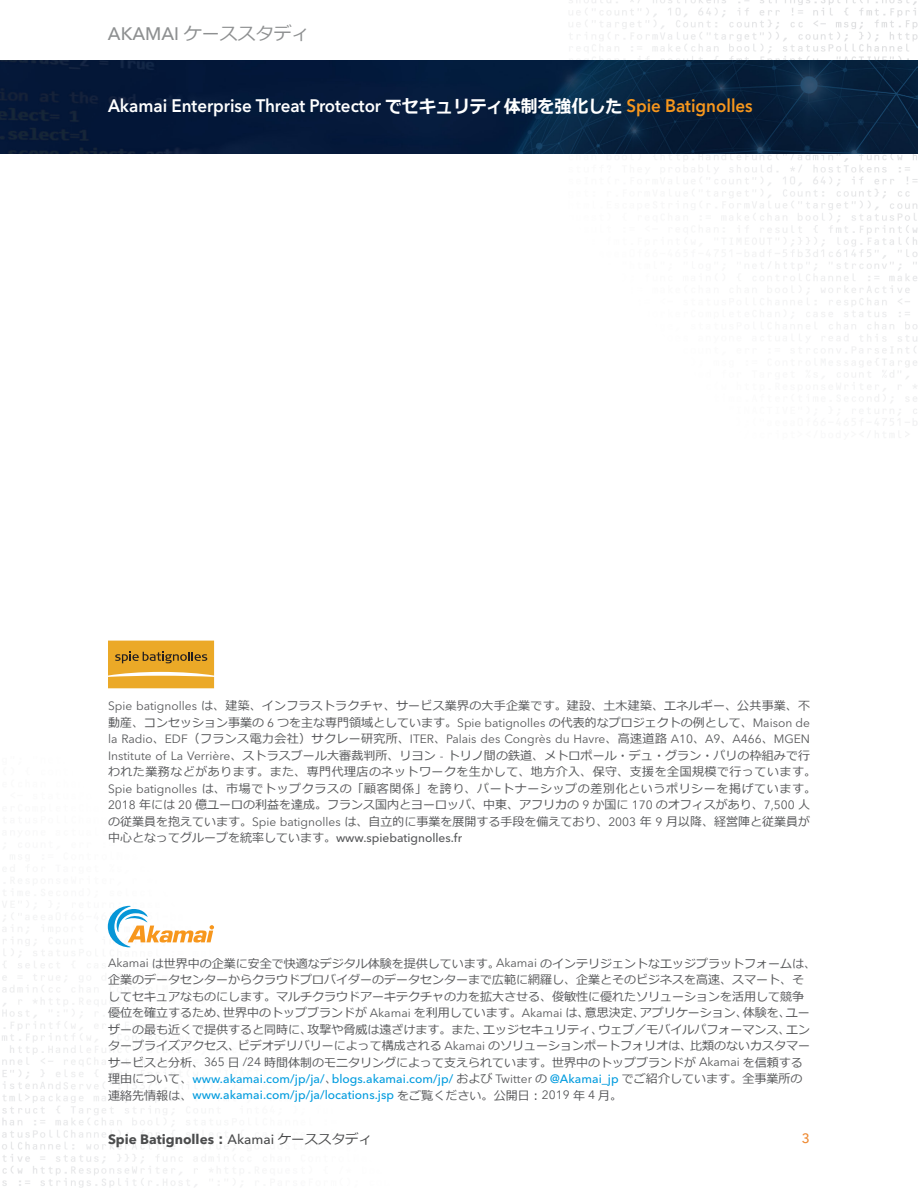
<style>
.page{position:relative;width:918px;height:1188px;background:#fff}
.page>*{position:absolute;margin:0;border:0;box-sizing:border-box;transform-origin:0 0}
.t1{font:600 18px "Avenir Next LT Pro";color:#fff;scale:.94 1}
.Headline{font:18px "Meiryo";color:#8e9091}
.t2{font:700 13.5px "Avenir Next LT Pro";color:#4b4c4d}
.t3{font:500 13.5px "Avenir Next LT Pro";color:#ee882f}
.body_copy_bold{font:12px/16.5px "Meiryo";color:#57585a}
.s1{font-family:"Avenir Next LT Pro";font-weight:500}
.s2{font-family:"Meiryo";font-weight:700}
.s3{color:#f7971d}
.s4{font-family:"Avenir Next LT Pro"}
.s5{font-family:"Avenir Next LT Pro";font-weight:500;color:#009bde}
.s6{font-family:"Avenir Next LT Pro";font-weight:500;color:#009cdf}
.s7{font-family:"Meiryo"}
.s8{font-weight:500}
.s9{font-family:"Meiryo";font-weight:400}
</style>
<div class="page">
<img style="left:0;top:0;width:918px;height:1188px">
<img style="left:0;top:60px;width:918px;height:93px">
<svg style="left:108px;top:906px;width:106px;height:41px"></svg>
<svg style="left:108px;top:641px;width:106px;height:47px;background:#dfa534"></svg>
<p class="Headline" style="left:108px;top:21px;width:203px"><span class="s1">AKAMAI</span> ケーススタディ</p>
<p class="t1" style="left:108px;top:95px;width:687px">Akamai Enterprise Threat Protector <span class="s2">でセキュリティ体制を強化した</span> <span class="s3">Spie Batignolles</span></p>
<p class="body_copy_bold" style="left:108px;top:698px;width:710px"><span class="s4">Spie batignolles</span> は、建築、インフラストラクチャ、サービス業界の大手企業です。建設、土木建築、エネルギー、公共事業、不動産、コンセッション事業の <span class="s4">6</span> つを主な専門領域としています。<span class="s4">Spie batignolles</span> の代表的なプロジェクトの例として、<span class="s4">Maison de la Radio</span>、<span class="s4">EDF</span>（フランス電力会社）サクレー研究所、<span class="s4">ITER</span>、<span class="s4">Palais des Congrès du Havre</span>、高速道路 <span class="s4">A10</span>、<span class="s4">A9</span>、<span class="s4">A466</span>、<span class="s4">MGEN Institute of La Verrière</span>、ストラスブール大審裁判所、リヨン <span class="s4">-</span> トリノ間の鉄道、メトロポール・デュ・グラン・パリの枠組みで行われた業務などがあります。また、専門代理店のネットワークを生かして、地方介入、保守、支援を全国規模で行っています。<span class="s4">Spie batignolles</span> は、市場でトップクラスの「顧客関係」を誇り、パートナーシップの差別化というポリシーを掲げています。<span class="s4">2018</span> 年には <span class="s4">20</span> 億ユーロの利益を達成。フランス国内とヨーロッパ、中東、アフリカの <span class="s4">9</span> か国に <span class="s4">170</span> のオフィスがあり、<span class="s4">7,500</span> 人の従業員を抱えています。<span class="s4">Spie batignolles</span> は、自立的に事業を展開する手段を備えており、<span class="s4">2003</span> 年 <span class="s4">9</span> 月以降、経営陣と従業員が中心となってグループを統率しています。<span class="s1">www.spiebatignolles.fr</span></p>
<p class="body_copy_bold" style="left:108px;top:956px;width:709px"><span class="s4">Akamai</span> は世界中の企業に安全で快適なデジタル体験を提供しています。<span class="s4">Akamai</span> のインテリジェントなエッジプラットフォームは、企業のデータセンターからクラウドプロバイダーのデータセンターまで広範に網羅し、企業とそのビジネスを高速、スマート、そしてセキュアなものにします。マルチクラウドアーキテクチャの力を拡大させる、俊敏性に優れたソリューションを活用して競争優位を確立するため、世界中のトップブランドが <span class="s4">Akamai</span> を利用しています。<span class="s4">Akamai</span> は、意思決定、アプリケーション、体験を、ユーザーの最も近くで提供すると同時に、攻撃や脅威は遠ざけます。また、エッジセキュリティ、ウェブ／モバイルパフォーマンス、エンタープライズアクセス、ビデオデリバリーによって構成される <span class="s4">Akamai</span> のソリューションポートフォリオは、比類のないカスタマーサービスと分析、<span class="s4">365</span> 日 <span class="s4">/24</span> 時間体制のモニタリングによって支えられています。世界中のトップブランドが <span class="s4">Akamai</span> を信頼する理由について、<span class="s5">www.a</span><span class="s6">kamai.com/jp/ja/</span>、<span class="s6">blogs.akamai.</span><span class="s5">com/jp/</span> および <span class="s4">Twitter</span> の <span class="s5">@Akamai_jp</span> でご紹介しています。全事業所の連絡先情報は、<span class="s5">www.akamai.com/jp/ja/locations.jsp</span> をご覧ください。公開日：<span class="s4">2019</span> 年 <span class="s4">4</span> 月。</p>
<p class="t2" style="left:108px;top:1131px;width:266px">Spie Batignolles<span class="s7">：</span><span class="s8">Akamai</span> <span class="s9">ケーススタディ</span></p>
<p class="t3" style="left:802px;top:1131px;width:10px">3</p>
</div>
